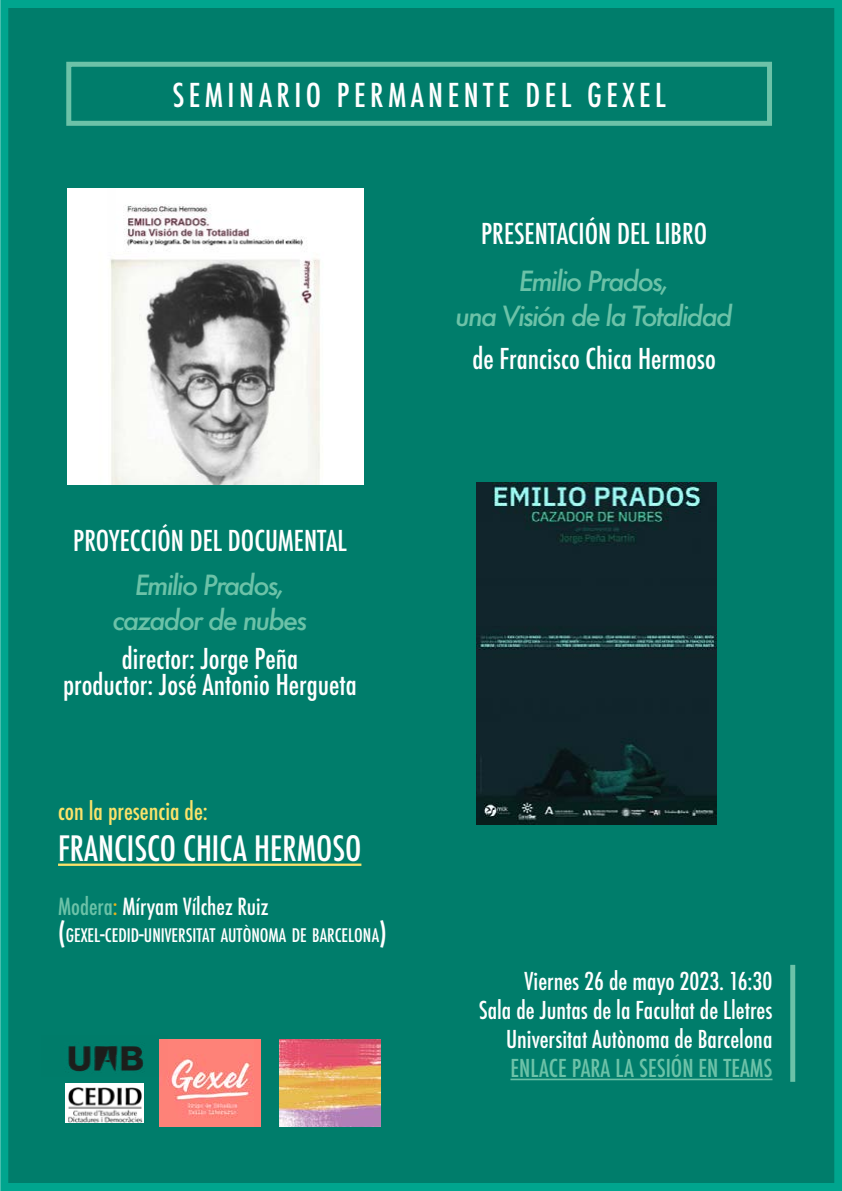
<style>
.page{position:relative;width:842px;height:1191px;background:#fff}
.page>*{position:absolute;margin:0;border:0;box-sizing:border-box;transform-origin:0 0}
.t1{font:500 condensed 34px "Futura";color:#fff}
.t2{font:500 condensed 32px "Futura";letter-spacing:.14em;color:#fff}
.t3{font:500 condensed 28px/25.5px "Futura";color:#fff;text-align:center}
.t4{font:italic 500 27px/35px "Futura";letter-spacing:-.07em;color:#6cc2a8;text-align:center}
.t5{font:500 condensed 24px/28.8px "Futura";color:#fff;text-align:right}
.t6{font:500 condensed 24px "Futura";color:#6cc2a8}
.t7{font:500 condensed 24px "Futura";color:#fbe26a}
.t8{font:500 condensed 23px "Futura";color:#fff}
.t9{font:500 condensed 18.2px "Futura";color:#fff}
.s1{color:#6cc2a8}
.s2{color:#e6b31a}
.s3{font-size:26px}
</style>
<div class="page">
<div style="left:4px;top:4px;width:834px;height:1183px;background:#007d6b"></div>
<div style="left:0;top:0;width:842px;height:1191px;border:8px solid #00a58e"></div>
<div style="left:66px;top:62px;width:706px;height:64px;border:5px solid #6cc2a8"></div>
<div style="left:790px;top:964px;width:5px;height:117px;background:#6cc2a8"></div>
<img style="left:67px;top:189px;width:296px;height:296px">
<hr style="left:510px;top:1078px;width:262px;height:2px;background:#6cc2a8">
<img style="left:159px;top:1039px;width:102px;height:87px">
<hr style="left:58px;top:863px;width:303px;height:3px;background:#fbe26a">
<img style="left:66px;top:1083px;width:77px;height:39px">
<img style="left:279px;top:1039px;width:102px;height:87px">
<img style="left:68px;top:1039px;width:99px;height:37px">
<img style="left:477px;top:482px;width:240px;height:343px">
<p class="t2" style="left:172px;top:75px;width:495px">SEMINARIO PERMANENTE DEL GEXEL</p>
<p class="t3" style="left:73px;top:528px;width:275px">PROYECCIÓN DEL DOCUMENTAL</p>
<p class="t4" style="left:113px;top:567px;width:196px">Emilio Prados, cazador de nubes</p>
<p class="t3" style="left:63px;top:646px;width:295px">director: Jorge Peña<br>productor: José Antonio Hergueta</p>
<p class="t7" style="left:58px;top:796px;width:151px">con la presencia de:</p>
<p class="t1" style="left:58px;top:826px;width:305px">FRANCISCO CHICA HERMOSO</p>
<p class="t8" style="left:58px;top:892px;width:212px"><span class="s1">Modera</span><span class="s2">:</span> Míryam Vílchez Ruiz</p>
<p class="t9" style="left:58px;top:923px;width:330px"><span class="s3">(</span>GEXEL<span class="s3">-</span>CEDID<span class="s3">-</span>UNIVERSITAT AUTÒNOMA DE BARCELONA<span class="s3">)</span></p>
<p class="t3" style="left:481px;top:221px;width:227px">PRESENTACIÓN DEL LIBRO</p>
<p class="t4" style="left:455px;top:263px;width:279px">Emilio Prados,<br>una Visión de la Totalidad</p>
<p class="t3" style="left:472px;top:346px;width:245px">de Francisco Chica Hermoso</p>
<p class="t5" style="left:479px;top:967px;width:295px">Viernes 26 de mayo 2023. 16:30<br>Sala de Juntas de la Facultat de Lletres<br>Universitat Autònoma de Barcelona</p>
<p class="t6" style="left:510px;top:1052px;width:264px">ENLACE PARA LA SESIÓN EN TEAMS</p>
</div>
